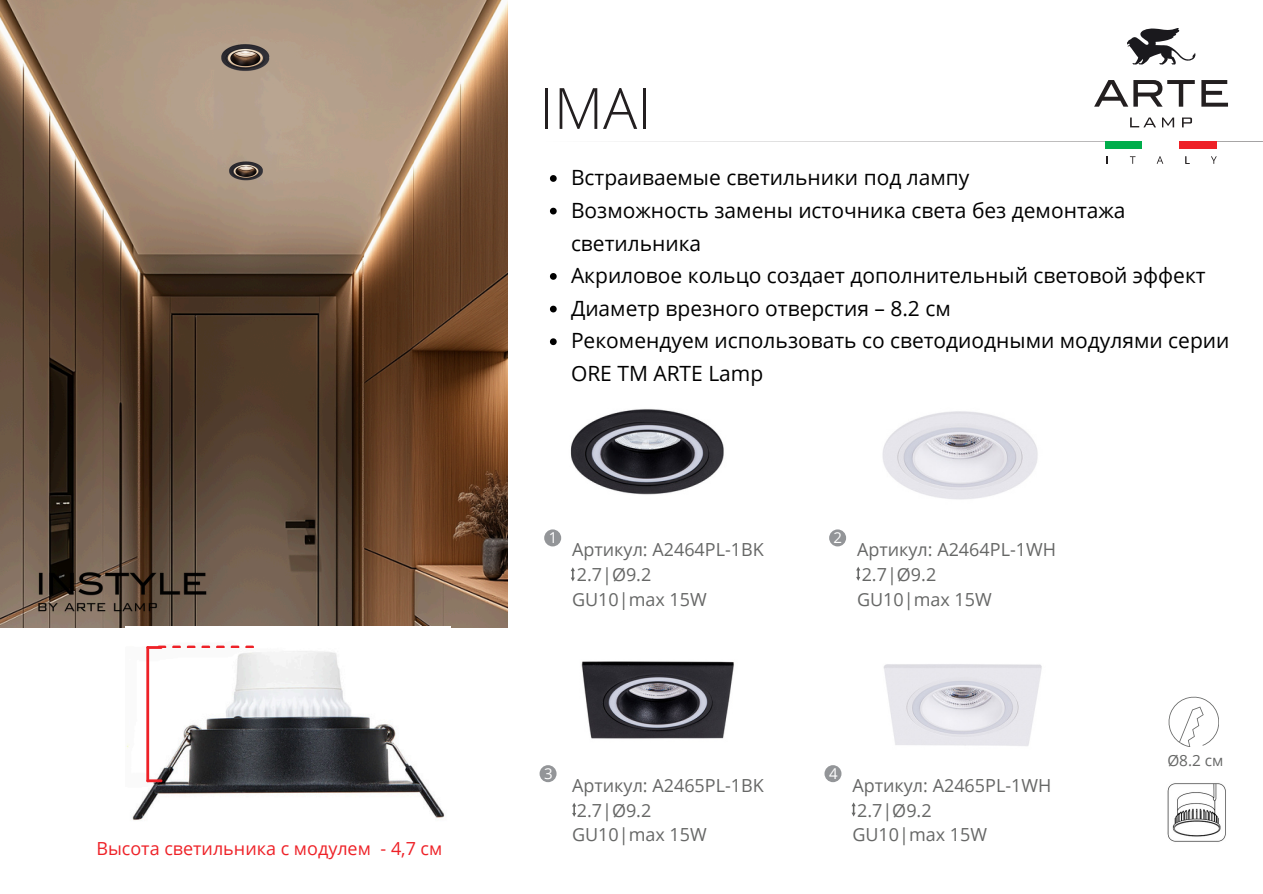
<style>
.page{position:relative;width:1263px;height:894px;background:#fff}
.page>*{position:absolute;margin:0;border:0;box-sizing:border-box;transform-origin:0 0}
.t1{font:300 57px "Open Sans";color:#231f20}
.t2{font:21px/32.7px "Open Sans";color:#000}
.t3{font:18px/24.8px "Open Sans";color:#666766}
.t4{font:18px "Open Sans";color:#ee2127}
.t5{font:15.3px "Open Sans";color:#666766}
.t6{font:15px "Open Sans";color:#fff}
</style>
<div class="page">
<svg style="left:1127px;top:28px;width:68px;height:36px"></svg>
<hr style="left:533px;top:141px;width:730px;height:1px;background:#231f20">
<div style="left:1106px;top:141px;width:37px;height:7px;background:#00ad4b"></div>
<div style="left:1143px;top:141px;width:36px;height:7px;background:#fff"></div>
<div style="left:1179px;top:141px;width:37px;height:7px;background:#ee2127"></div>
<svg style="left:1130px;top:156px;width:5px;height:8px"></svg>
<svg style="left:1157px;top:156px;width:6px;height:8px"></svg>
<svg style="left:1185px;top:156px;width:4px;height:8px"></svg>
<svg style="left:1211px;top:156px;width:6px;height:8px"></svg>
<svg style="left:1094px;top:80px;width:101px;height:27px"></svg>
<svg style="left:1201px;top:80px;width:27px;height:27px"></svg>
<svg style="left:1130px;top:117px;width:26px;height:10px"></svg>
<svg style="left:1162px;top:117px;width:12px;height:10px"></svg>
<svg style="left:1182px;top:117px;width:10px;height:10px"></svg>
<div style="left:544px;top:529px;width:17px;height:17px;background:#939598;border-radius:50%"></div>
<svg style="left:571px;top:567px;width:4px;height:14px"></svg>
<div style="left:829px;top:529px;width:17px;height:17px;background:#939598;border-radius:50%"></div>
<svg style="left:856px;top:566px;width:4px;height:14px"></svg>
<div style="left:540px;top:765px;width:17px;height:17px;background:#939598;border-radius:50%"></div>
<svg style="left:572px;top:803px;width:4px;height:13px"></svg>
<div style="left:824px;top:765px;width:17px;height:17px;background:#939598;border-radius:50%"></div>
<svg style="left:851px;top:802px;width:5px;height:14px"></svg>
<img style="left:882px;top:411px;width:156px;height:89px">
<img style="left:570px;top:409px;width:154px;height:86px">
<img style="left:581px;top:661px;width:153px;height:78px">
<img style="left:883px;top:664px;width:159px;height:82px">
<img style="left:0;top:0;width:507px;height:627px">
<img style="left:215px;top:42px;width:63px;height:32px">
<img style="left:224px;top:160px;width:44px;height:23px">
<img style="left:125px;top:626px;width:325px;height:195px">
<hr style="left:146px;top:646px;width:3px;height:136px;background:#ee2127">
<hr style="left:146px;top:779px;width:16px;height:3px;background:#ee2127">
<svg style="left:146px;top:645px;width:111px;height:3px"></svg>
<img style="left:28px;top:563px;width:187px;height:55px">
<svg style="left:1168px;top:696px;width:51px;height:51px"></svg>
<svg style="left:550px;top:175px;width:7px;height:7px"></svg>
<svg style="left:550px;top:208px;width:7px;height:6px"></svg>
<svg style="left:550px;top:273px;width:7px;height:7px"></svg>
<svg style="left:550px;top:305px;width:7px;height:7px"></svg>
<svg style="left:550px;top:338px;width:7px;height:7px"></svg>
<img style="left:1167px;top:783px;width:59px;height:59px">
<p class="t4" style="left:96px;top:835px;width:348px">Высота светильника с модулем - 4,7 см</p>
<p class="t1" style="left:540px;top:68px;width:113px">IMAI</p>
<p class="t2" style="left:571px;top:161px;width:400px">Встраиваемые светильники под лампу</p>
<h4 class="t2" style="left:571px;top:193px;width:556px">Возможность замены источника света без демонтажа светильника</h4>
<h4 class="t2" style="left:571px;top:258px;width:660px">Акриловое кольцо создает дополнительный световой эффект Диаметр врезного отверстия – 8.2 см<br>Рекомендуем использовать со светодиодными модулями серии ORE TM ARTE Lamp</h4>
<p class="t6" style="left:549px;top:527px;width:10px">1</p>
<p class="t6" style="left:834px;top:527px;width:10px">2</p>
<p class="t3" style="left:572px;top:536px;width:193px">Артикул: A2464PL-1BK<br>2.7|Ø9.2<br>GU10|max 15W</p>
<p class="t3" style="left:857px;top:536px;width:200px">Артикул: A2464PL-1WH<br>2.7|Ø9.2<br>GU10|max 15W</p>
<h2 class="t6" style="left:544px;top:763px;width:10px">3</h2>
<p class="t6" style="left:829px;top:763px;width:10px">4</p>
<p class="t3" style="left:572px;top:772px;width:193px">Артикул: A2465PL-1BK<br>2.7|Ø9.2<br>GU10|max 15W</p>
<p class="t3" style="left:852px;top:772px;width:200px">Артикул: A2465PL-1WH<br>2.7|Ø9.2<br>GU10|max 15W</p>
<p class="t5" style="left:1167px;top:749px;width:58px">Ø8.2 см</p>
</div>
